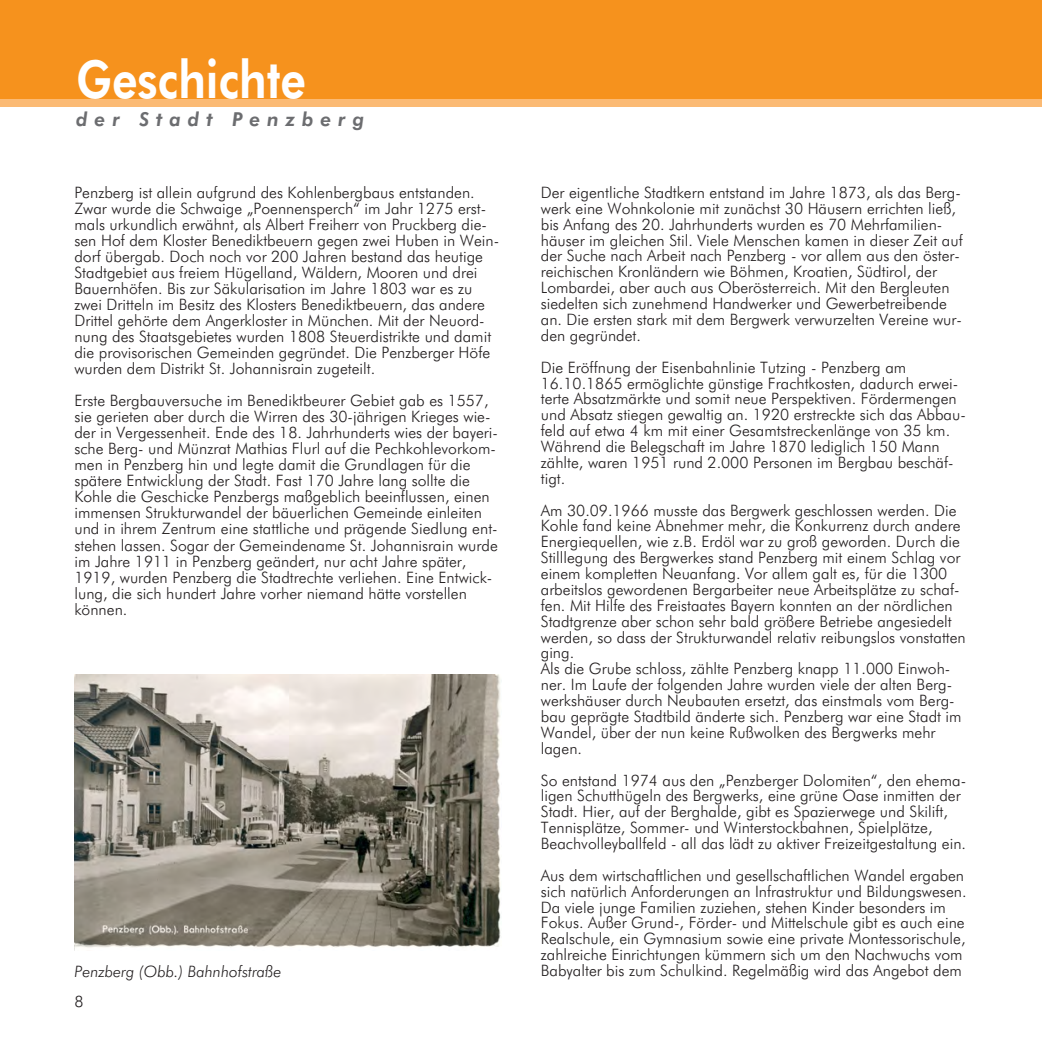
<style>
.page{position:relative;width:1042px;height:1042px;background:#fff}
.page>*{position:absolute;margin:0;border:0;box-sizing:border-box;transform-origin:0 0}
.t1{font:800 52.5px "Futura BT";color:#fff;scale:.85 1}
.t2{font:italic 800 19.25px "Futura BT";letter-spacing:.355em;color:#6c6d70}
.t3{font:300 15.75px/15.9px "Futura BT";color:#231f20}
.t4{font:italic 300 15.75px "Futura BT";color:#231f20}
</style>
<div class="page">
<img style="left:74px;top:675px;width:427px;height:275px">
<div style="left:0;top:0;width:1042px;height:101px;background:#f6921d"></div>
<div style="left:0;top:99px;width:1042px;height:8px;background:#fbba74"></div>
<h1 class="t1" style="left:76px;top:58px;width:272px">Geschichte</h1>
<p class="t2" style="left:76px;top:111px;width:289px">der Stadt Penzberg</p>
<p class="t3" style="left:74px;top:186px;width:426px">Penzberg ist allein aufgrund des Kohlenbergbaus entstanden.<br>Zwar wurde die Schwaige „Poennensperch“ im Jahr 1275 erst&shy;mals urkundlich erwähnt, als Albert Freiherr von Pruckberg die&shy;sen Hof dem Kloster Benediktbeuern gegen zwei Huben in Wein&shy;dorf übergab. Doch noch vor 200 Jahren bestand das heutige Stadtgebiet aus freiem Hügelland, Wäldern, Mooren und drei Bauernhöfen. Bis zur Säkularisation im Jahre 1803 war es zu zwei Dritteln im Besitz des Klosters Benediktbeuern, das andere Drittel gehörte dem Angerkloster in München. Mit der Neuord&shy;nung des Staatsgebietes wurden 1808 Steuerdistrikte und damit die provisorischen Gemeinden gegründet. Die Penzberger Höfe wurden dem Distrikt St. Johannisrain zugeteilt.</p>
<p class="t3" style="left:74px;top:394px;width:425px">Erste Bergbauversuche im Benediktbeurer Gebiet gab es 1557, sie gerieten aber durch die Wirren des 30-jährigen Krieges wie&shy;der in Vergessenheit. Ende des 18. Jahrhunderts wies der bayeri&shy;sche Berg- und Münzrat Mathias Flurl auf die Pechkohlevorkom&shy;men in Penzberg hin und legte damit die Grundlagen für die spätere Entwicklung der Stadt. Fast 170 Jahre lang sollte die Kohle die Geschicke Penzbergs maßgeblich beeinflussen, einen immensen Strukturwandel der bäuerlichen Gemeinde einleiten und in ihrem Zentrum eine stattliche und prägende Siedlung ent&shy;stehen lassen. Sogar der Gemeindename St. Johannisrain wurde im Jahre 1911 in Penzberg geändert, nur acht Jahre später, 1919, wurden Penzberg die Stadtrechte verliehen. Eine Entwick&shy;lung, die sich hundert Jahre vorher niemand hätte vorstellen können.</p>
<p class="t4" style="left:74px;top:965px;width:209px">Penzberg (Obb.) Bahnhofstraße</p>
<p class="t3" style="left:74px;top:994px;width:11px">8</p>
<p class="t3" style="left:541px;top:186px;width:423px">Der eigentliche Stadtkern entstand im Jahre 1873, als das Berg&shy;werk eine Wohnkolonie mit zunächst 30 Häusern errichten ließ, bis Anfang des 20. Jahrhunderts wurden es 70 Mehrfamilien&shy;häuser im gleichen Stil. Viele Menschen kamen in dieser Zeit auf der Suche nach Arbeit nach Penzberg - vor allem aus den öster&shy;reichischen Kronländern wie Böhmen, Kroatien, Südtirol, der Lombardei, aber auch aus Oberösterreich. Mit den Bergleuten siedelten sich zunehmend Handwerker und Gewerbetreibende an. Die ersten stark mit dem Bergwerk verwurzelten Vereine wur&shy;den gegründet.</p>
<p class="t3" style="left:541px;top:360px;width:426px">Die Eröffnung der Eisenbahnlinie Tutzing - Penzberg am 16.10.1865 ermöglichte günstige Frachtkosten, dadurch erwei&shy;terte Absatzmärkte und somit neue Perspektiven. Fördermengen und Absatz stiegen gewaltig an. 1920 erstreckte sich das Abbau&shy;feld auf etwa 4 km mit einer Gesamtstreckenlänge von 35 km.<br>Während die Belegschaft im Jahre 1870 lediglich 150 Mann zählte, waren 1951 rund 2.000 Personen im Bergbau beschäf&shy;tigt.</p>
<p class="t3" style="left:541px;top:503px;width:426px">Am 30.09.1966 musste das Bergwerk geschlossen werden. Die Kohle fand keine Abnehmer mehr, die Konkurrenz durch andere Energiequellen, wie z.B. Erdöl war zu groß geworden. Durch die Stilllegung des Bergwerkes stand Penzberg mit einem Schlag vor einem kompletten Neuanfang. Vor allem galt es, für die 1300 arbeitslos gewordenen Bergarbeiter neue Arbeitsplätze zu schaf&shy;fen. Mit Hilfe des Freistaates Bayern konnten an der nördlichen Stadtgrenze aber schon sehr bald größere Betriebe angesiedelt werden, so dass der Strukturwandel relativ reibungslos vonstatten ging.<br>Als die Grube schloss, zählte Penzberg knapp 11.000 Einwoh&shy;ner. Im Laufe der folgenden Jahre wurden viele der alten Berg&shy;werkshäuser durch Neubauten ersetzt, das einstmals vom Berg&shy;bau geprägte Stadtbild änderte sich. Penzberg war eine Stadt im Wandel, über der nun keine Rußwolken des Bergwerks mehr lagen.</p>
<p class="t3" style="left:541px;top:773px;width:427px">So entstand 1974 aus den „Penzberger Dolomiten“, den ehema&shy;ligen Schutthügeln des Bergwerks, eine grüne Oase inmitten der Stadt. Hier, auf der Berghalde, gibt es Spazierwege und Skilift, Tennisplätze, Sommer- und Winterstockbahnen, Spielplätze, Beachvolleyballfeld - all das lädt zu aktiver Freizeitgestaltung ein.</p>
<p class="t3" style="left:541px;top:868px;width:427px">Aus dem wirtschaftlichen und gesellschaftlichen Wandel ergaben sich natürlich Anforderungen an Infrastruktur und Bildungswesen.<br>Da viele junge Familien zuziehen, stehen Kinder besonders im Fokus. Außer Grund-, Förder- und Mittelschule gibt es auch eine Realschule, ein Gymnasium sowie eine private Montessorischule, zahlreiche Einrichtungen kümmern sich um den Nachwuchs vom Babyalter bis zum Schulkind. Regelmäßig wird das Angebot dem</p>
</div>
